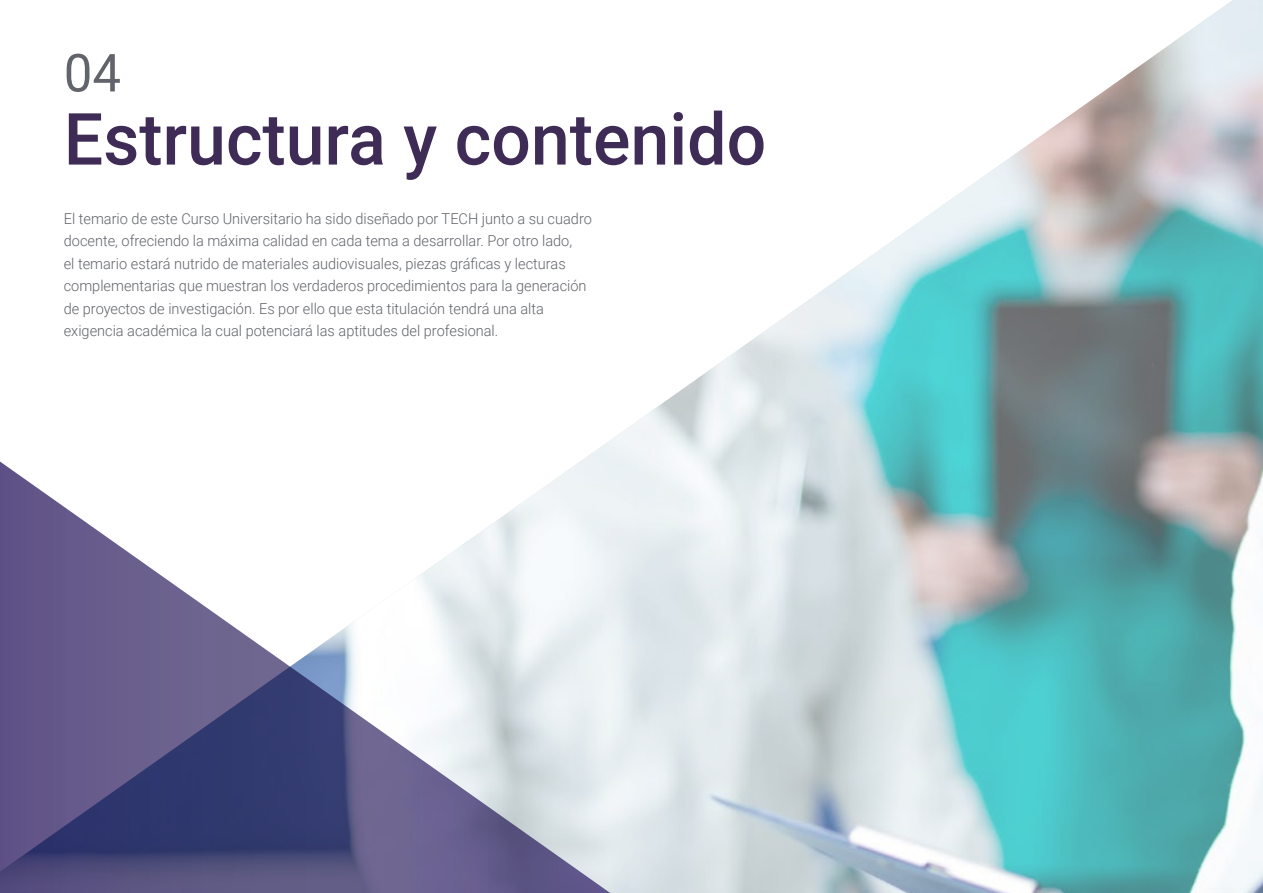
<style>
.page{position:relative;width:1263px;height:893px;background:#fff}
.page>*{position:absolute;margin:0;border:0;box-sizing:border-box;transform-origin:0 0}
.t1{font:500 72px "Roboto";color:#3e2b56}
.t2{font:52.5px "Roboto";color:#61646a}
.t3{font:300 15px/22.5px "Roboto";color:#61646a}
</style>
<div class="page">
<img style="left:602px;top:0;width:661px;height:893px">
<svg style="left:0;top:446px;width:640px;height:447px"></svg>
<h2 class="t2" style="left:64px;top:36px;width:59px">04</h2>
<h1 class="t1" style="left:64px;top:89px;width:704px">Estructura y contenido</h1>
<p class="t3" style="left:64px;top:207px;width:530px">El temario de este Curso Universitario ha sido diseñado por TECH junto a su cuadro docente, ofreciendo la máxima calidad en cada tema a desarrollar. Por otro lado,<br>el temario estará nutrido de materiales audiovisuales, piezas gráficas y lecturas complementarias que muestran los verdaderos procedimientos para la generación de proyectos de investigación. Es por ello que esta titulación tendrá una alta exigencia académica la cual potenciará las aptitudes del profesional.</p>
</div>
